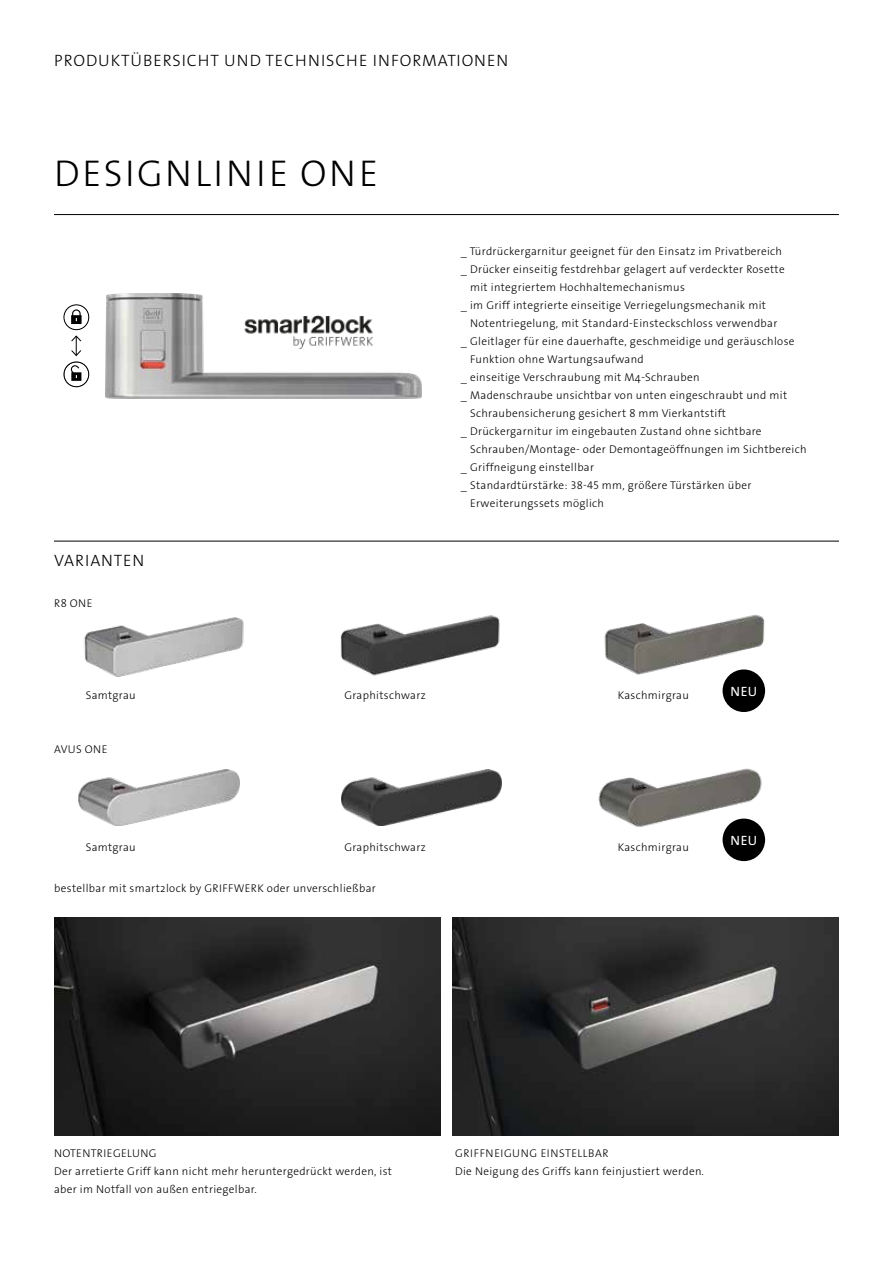
<style>
.page{position:relative;width:893px;height:1263px;background:#fff}
.page>*{position:absolute;margin:0;border:0;box-sizing:border-box;transform-origin:0 0}
.t1{font:300 37.5px "The Sans";letter-spacing:.065em;color:#000}
.t2{font:300 16.5px "The Sans";letter-spacing:.055em;color:#000}
.t3{font:13.5px "The Sans Os F";letter-spacing:.04em;color:#fff}
.t4{font:300 11.25px/18px "The Sans Os F";letter-spacing:.03em;color:#000}
</style>
<div class="page">
<img style="left:106px;top:293px;width:316px;height:105px">
<img style="left:54px;top:917px;width:386px;height:218px">
<img style="left:453px;top:917px;width:386px;height:218px">
<hr style="left:54px;top:541px;width:785px;height:1px;background:#000">
<hr style="left:54px;top:214px;width:785px;height:1px;background:#000">
<img style="left:242px;top:315px;width:134px;height:33px">
<div style="left:723px;top:669px;width:42px;height:43px;background:#000;border-radius:50%"></div>
<svg style="left:71px;top:335px;width:11px;height:21px"></svg>
<svg style="left:71px;top:309px;width:11px;height:15px"></svg>
<div style="left:64px;top:305px;width:25px;height:25px;border:1px solid #000;border-radius:50%"></div>
<svg style="left:70px;top:365px;width:11px;height:16px"></svg>
<div style="left:64px;top:362px;width:25px;height:25px;border:1px solid #000;border-radius:50%"></div>
<img style="left:341px;top:769px;width:161px;height:57px">
<img style="left:598px;top:768px;width:168px;height:74px">
<div style="left:723px;top:818px;width:42px;height:43px;background:#000;border-radius:50%"></div>
<img style="left:79px;top:769px;width:160px;height:56px">
<img style="left:84px;top:617px;width:160px;height:60px">
<img style="left:340px;top:615px;width:160px;height:61px">
<img style="left:604px;top:614px;width:162px;height:77px">
<h2 class="t2" style="left:54px;top:47px;width:455px">PRODUKTÜBERSICHT UND TECHNISCHE INFORMATIONEN</h2>
<h1 class="t1" style="left:54px;top:143px;width:325px">DESIGNLINIE ONE</h1>
<h2 class="t2" style="left:54px;top:547px;width:92px">VARIANTEN</h2>
<p class="t4" style="left:54px;top:594px;width:40px">R8 ONE</p>
<p class="t4" style="left:461px;top:242px;width:323px">_ Türdrückergarnitur geeignet für den Einsatz im Privatbereich</p>
<p class="t4" style="left:461px;top:260px;width:325px">_ Drücker einseitig festdrehbar gelagert auf verdeckter Rosette</p>
<p class="t4" style="left:470px;top:278px;width:216px">mit integriertem Hochhaltemechanismus</p>
<p class="t4" style="left:461px;top:296px;width:307px">_ im Griff integrierte einseitige Verriegelungsmechanik mit</p>
<p class="t4" style="left:470px;top:314px;width:309px">Notentriegelung, mit Standard-Einsteckschloss verwendbar</p>
<p class="t4" style="left:461px;top:332px;width:335px">_ Gleitlager für eine dauerhafte, geschmeidige und geräuschlose</p>
<p class="t4" style="left:470px;top:350px;width:175px">Funktion ohne Wartungsaufwand</p>
<p class="t4" style="left:461px;top:368px;width:240px">_ einseitige Verschraubung mit M4-Schrauben</p>
<p class="t4" style="left:461px;top:386px;width:328px">_ Madenschraube unsichtbar von unten eingeschraubt und mit</p>
<p class="t4" style="left:470px;top:404px;width:257px">Schraubensicherung gesichert 8 mm Vierkantstift</p>
<p class="t4" style="left:461px;top:422px;width:302px">_ Drückergarnitur im eingebauten Zustand ohne sichtbare</p>
<p class="t4" style="left:470px;top:440px;width:338px">Schrauben/Montage- oder Demontageöffnungen im Sichtbereich</p>
<p class="t4" style="left:461px;top:458px;width:135px">_ Griffneigung einstellbar</p>
<p class="t4" style="left:461px;top:476px;width:292px">_ Standardtürstärke: 38-45 mm, größere Türstärken über</p>
<p class="t4" style="left:470px;top:494px;width:135px">Erweiterungssets möglich</p>
<p class="t4" style="left:86px;top:686px;width:52px">Samtgrau</p>
<p class="t4" style="left:344px;top:686px;width:83px">Graphitschwarz</p>
<p class="t4" style="left:618px;top:686px;width:72px">Kaschmirgrau</p>
<p class="t4" style="left:54px;top:740px;width:55px">AVUS ONE</p>
<p class="t4" style="left:86px;top:838px;width:52px">Samtgrau</p>
<p class="t4" style="left:344px;top:838px;width:83px">Graphitschwarz</p>
<p class="t4" style="left:618px;top:838px;width:72px">Kaschmirgrau</p>
<p class="t4" style="left:54px;top:879px;width:323px">bestellbar mit smart2lock by GRIFFWERK oder unverschließbar</p>
<p class="t3" style="left:730px;top:682px;width:28px">NEU</p>
<p class="t3" style="left:730px;top:832px;width:28px">NEU</p>
<p class="t4" style="left:54px;top:1144px;width:340px">NOTENTRIEGELUNG<br>Der arretierte Griff kann nicht mehr heruntergedrückt werden, ist aber im Notfall von außen entriegelbar.</p>
<p class="t4" style="left:455px;top:1144px;width:250px">GRIFFNEIGUNG EINSTELLBAR<br>Die Neigung des Griffs kann feinjustiert werden.</p>
</div>
